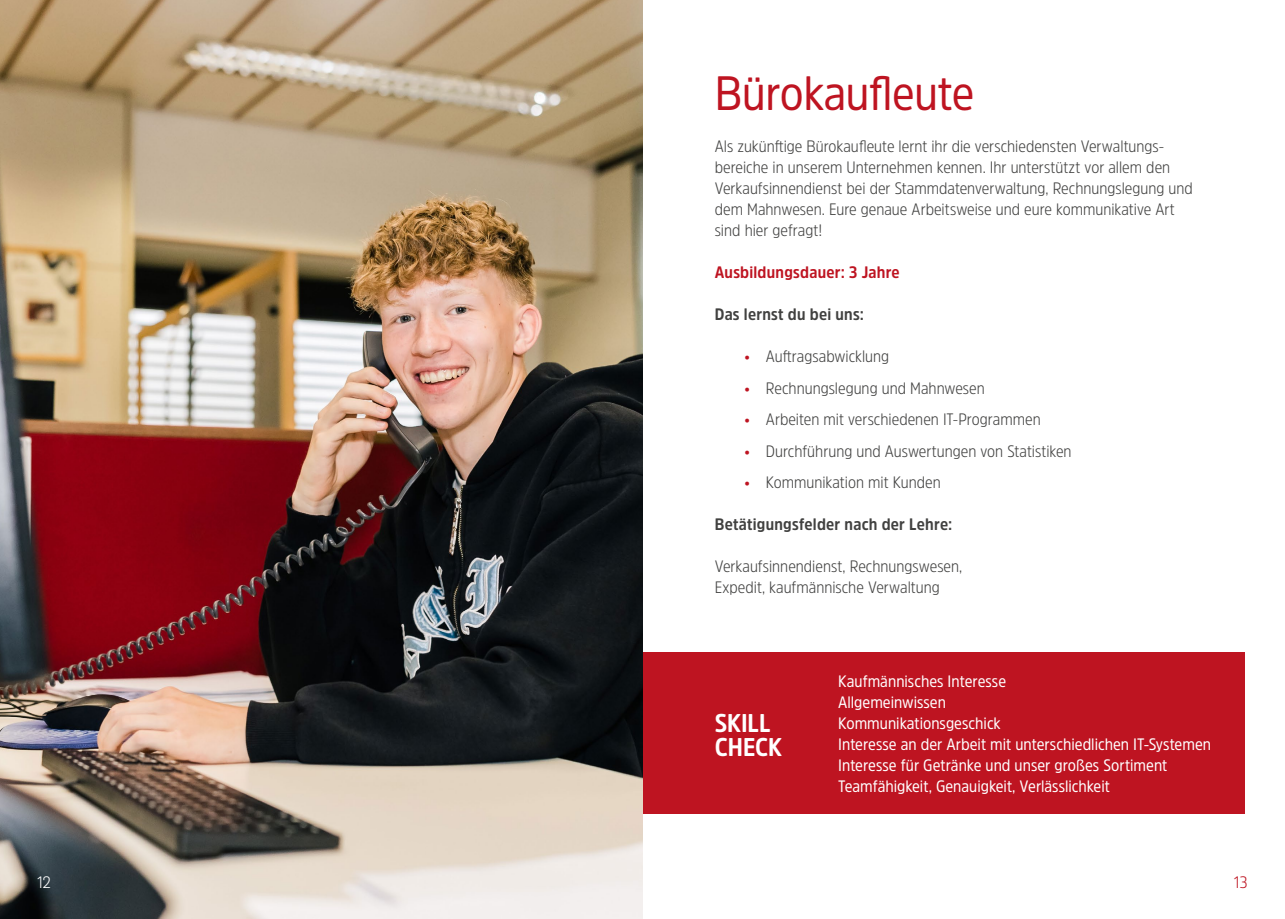
<style>
.page{position:relative;width:1285px;height:919px;background:#fff}
.page>*{position:absolute;margin:0;border:0;box-sizing:border-box;transform-origin:0 0}
.t1{font:48px "Amsi Pro Narw";letter-spacing:-.01em;color:#be1421}
.t2{font:700 25.5px/24px "Amsi Pro Narw";letter-spacing:-.005em;color:#fff}
.t3{font:300 16.5px/21px "Amsi Pro Narw";color:#414140}
.t4{font:16.5px/21px "Amsi Pro Narw";color:#fff}
.t5{font:700 16.5px "Amsi Pro Narw";letter-spacing:.015em;color:#414140}
.t6{font:700 16.5px "Amsi Pro Narw";letter-spacing:.015em;color:#be1421}
.t7{font:300 16.5px "Amsi Pro Narw";color:#be1421}
.t8{font:300 16.5px "Amsi Pro Narw";color:#fff}
.s1{color:#be1421}
</style>
<div class="page">
<div style="left:574px;top:652px;width:670px;height:161px;background:#be1421"></div>
<img style="left:0;top:0;width:642px;height:918px">
<p class="t8" style="left:37px;top:870px;width:16px">12</p>
<h1 class="t1" style="left:714px;top:60px;width:261px">Bürokaufleute</h1>
<p class="t3" style="left:714px;top:135px;width:479px">Als zukünftige Bürokaufleute lernt ihr die verschiedensten Verwaltungs&shy;bereiche in unserem Unternehmen kennen. Ihr unterstützt vor allem den Verkaufsinnendienst bei der Stammdatenverwaltung, Rechnungslegung und dem Mahnwesen. Eure genaue Arbeitsweise und eure kommunikative Art sind hier gefragt!</p>
<p class="t6" style="left:714px;top:261px;width:186px">Ausbildungsdauer: 3 Jahre</p>
<p class="t5" style="left:714px;top:303px;width:151px">Das lernst du bei uns:</p>
<p class="t3" style="left:744px;top:345px;width:146px"><span class="s1">•</span> Auftragsabwicklung</p>
<p class="t3" style="left:744px;top:377px;width:242px"><span class="s1">•</span> Rechnungslegung und Mahnwesen</p>
<p class="t3" style="left:744px;top:408px;width:297px"><span class="s1">•</span> Arbeiten mit verschiedenen IT-Programmen</p>
<p class="t3" style="left:744px;top:440px;width:328px"><span class="s1">•</span> Durchführung und Auswertungen von Statistiken</p>
<p class="t3" style="left:744px;top:471px;width:198px"><span class="s1">•</span> Kommunikation mit Kunden</p>
<p class="t5" style="left:714px;top:513px;width:239px">Betätigungsfelder nach der Lehre:</p>
<p class="t3" style="left:714px;top:555px;width:249px">Verkaufsinnendienst, Rechnungswesen,<br>Expedit, kaufmännische Verwaltung</p>
<h2 class="t2" style="left:714px;top:710px;width:69px">SKILL<br>CHECK</h2>
<p class="t4" style="left:838px;top:670px;width:374px">Kaufmännisches Interesse<br>Allgemeinwissen<br>Kommunikationsgeschick<br>Interesse an der Arbeit mit unterschiedlichen IT-Systemen Interesse für Getränke und unser großes Sortiment Teamfähigkeit, Genauigkeit, Verlässlichkeit</p>
<p class="t7" style="left:1233px;top:870px;width:15px">13</p>
</div>
